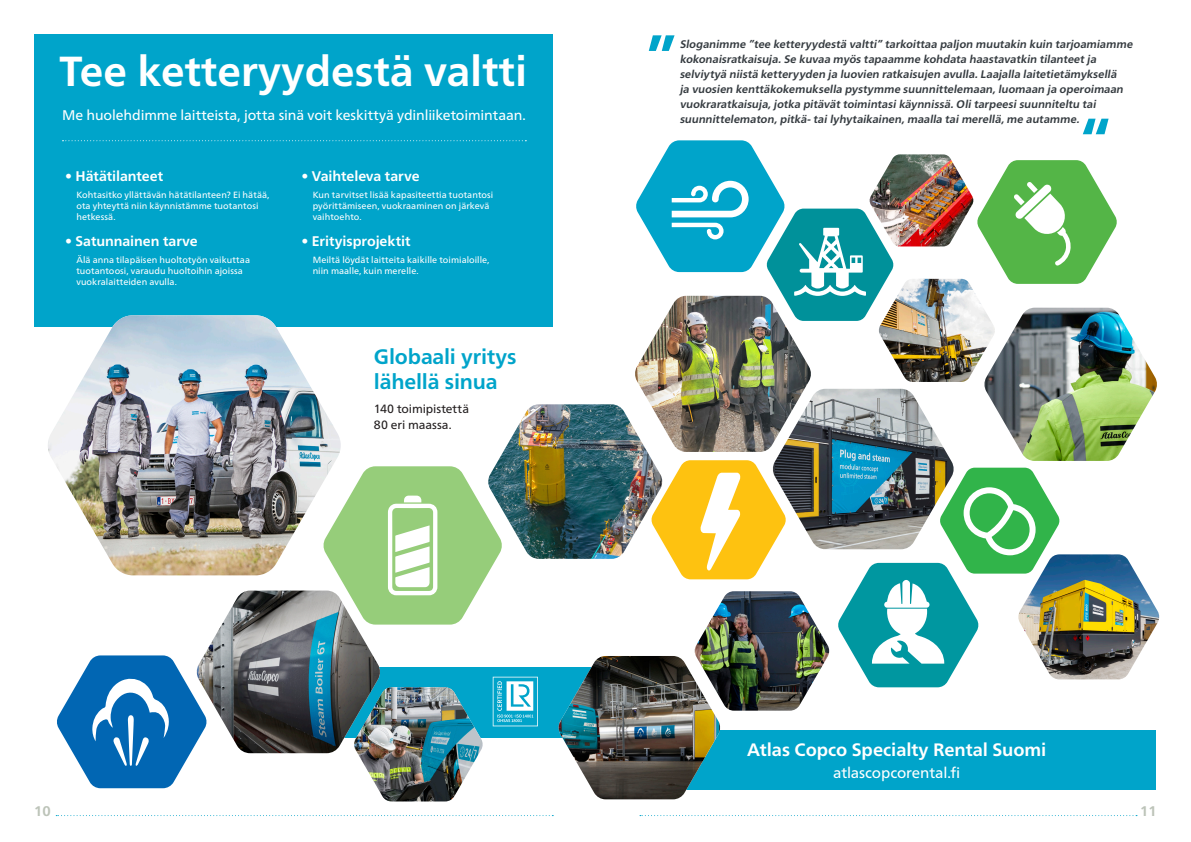
<style>
.page{position:relative;width:1191px;height:842px;background:#fff}
.page>*{position:absolute;margin:0;border:0;box-sizing:border-box;transform-origin:0 0}
.t1{font:700 65px "Neue Frutiger World";color:#00a4ca}
.t2{font:700 42px "Neue Frutiger World";color:#fff}
.t3{font:700 21px/25px "Neue Frutiger World";letter-spacing:-.005em;color:#00a4ca}
.t4{font:700 18px "Neue Frutiger World";letter-spacing:-.005em;color:#fff}
.t5{font:15px "Neue Frutiger World";letter-spacing:-.005em;color:#fff}
.t6{font:14px "Neue Frutiger World";letter-spacing:-.01em;color:#fff}
.t7{font:700 14px "Neue Frutiger World";letter-spacing:-.005em;color:#fff}
.t8{font:700 14px "Neue Frutiger World";color:#bcc3b8}
.t9{font:12px "Neue Frutiger World";letter-spacing:-.005em;color:#231f20}
.t10{font:italic 700 11px/15px "Neue Frutiger World";color:#353b40}
.t11{font:9px/11px "Neue Frutiger World";letter-spacing:.005em;color:#fff}
</style>
<div class="page">
<svg style="left:640px;top:815px;width:497px;height:1px"></svg>
<svg style="left:56px;top:815px;width:497px;height:1px"></svg>
<div style="left:34px;top:34px;width:519px;height:292px;background:#00a4ca"></div>
<img style="left:56px;top:140px;width:1103px;height:661px">
<img style="left:196px;top:590px;width:185px;height:163px">
<img style="left:694px;top:591px;width:135px;height:120px">
<img style="left:983px;top:308px;width:174px;height:153px">
<p class="t2" style="left:59px;top:35px;width:469px">Tee ketteryydestä valtti</p>
<p class="t6" style="left:62px;top:104px;width:465px">Me huolehdimme laitteista, jotta sinä voit keskittyä ydinliiketoimintaan.</p>
<p class="t7" style="left:65px;top:164px;width:100px">• Hätätilanteet</p>
<p class="t11" style="left:76px;top:189px;width:194px">Kohtasitko yllättävän hätätilanteen? Ei hätää, ota yhteyttä niin käynnistämme tuotantosi hetkessä.</p>
<p class="t7" style="left:65px;top:229px;width:134px">• Satunnainen tarve</p>
<p class="t11" style="left:76px;top:254px;width:175px">Älä anna tilapäisen huoltotyön vaikuttaa tuotantoosi, varaudu huoltoihin ajoissa vuokralaitteiden avulla.</p>
<p class="t7" style="left:301px;top:164px;width:120px">• Vaihteleva tarve</p>
<p class="t11" style="left:313px;top:189px;width:182px">Kun tarvitset lisää kapasiteettia tuotantosi pyörittämiseen, vuokraaminen on järkevä vaihtoehto.</p>
<p class="t7" style="left:301px;top:229px;width:111px">• Erityisprojektit</p>
<p class="t11" style="left:313px;top:254px;width:178px">Meiltä löydät laitteita kaikille toimialoille, niin maalle, kuin merelle.</p>
<p class="t3" style="left:374px;top:344px;width:144px">Globaali yritys lähellä sinua</p>
<p class="t9" style="left:374px;top:400px;width:97px">140 toimipistettä</p>
<p class="t9" style="left:374px;top:416px;width:79px">80 eri maassa.</p>
<p class="t1" style="left:646px;top:3px;width:33px">”</p>
<p class="t10" style="left:679px;top:36px;width:457px">Sloganimme ”tee ketteryydestä valtti”tarkoittaa paljon muutakin kuin tarjoamiamme kokonaisratkaisuja.Se kuvaa myöstapaamme kohdata haastavatkin tilanteetja selviytyä niistä ketteryyden ja luovien ratkaisujen avulla.Laajalla laitetietämyksellä<br>ja vuosien kenttäkokemuksella pystymme suunnittelemaan,luomaan ja operoimaan vuokraratkaisuja,jotka pitävättoimintasikäynnissä.Olitarpeesisuunniteltu tai suunnittelematon,pitkä-tailyhytaikainen,maalla taimerellä,me autamme.</p>
<p class="t1" style="left:1080px;top:86px;width:33px">“</p>
<p class="t4" style="left:747px;top:734px;width:300px">Atlas Copco Specialty Rental Suomi</p>
<p class="t5" style="left:833px;top:761px;width:129px">atlascopcorental.fi</p>
<p class="t8" style="left:34px;top:799px;width:18px">10</p>
<p class="t8" style="left:1140px;top:799px;width:18px">11</p>
</div>
